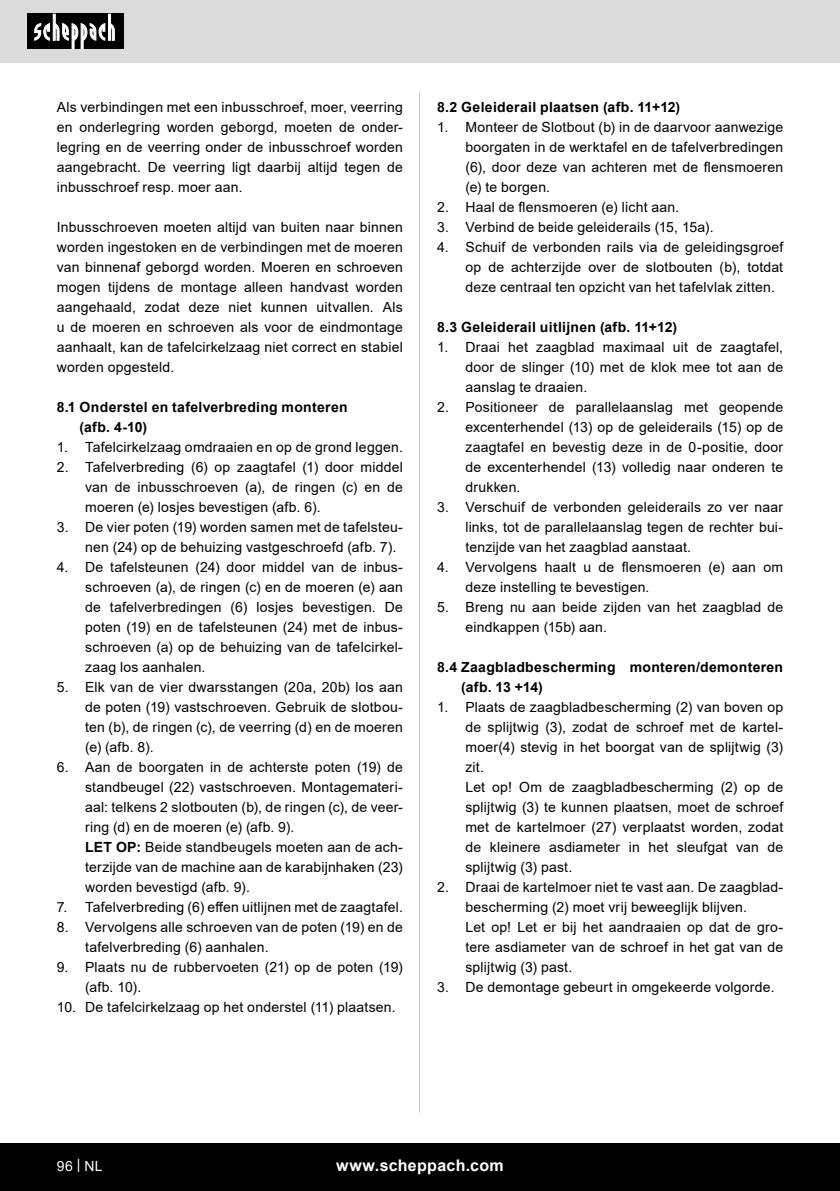
<style>
.page{position:relative;width:840px;height:1191px;background:#fff}
.page>*{position:absolute;margin:0;border:0;box-sizing:border-box;transform-origin:0 0}
.t1{font:700 16px "Arial";letter-spacing:.02em;color:#fff}
.t2{font:14px/20px "Arial";letter-spacing:.015em;color:#000;text-align:justify}
.t3{font:700 14px/20px "Arial";letter-spacing:.02em;color:#000}
.t4{font:14px "Arial";color:#fff}
.s1{font-weight:700}
</style>
<div class="page">
<div style="left:0;top:0;width:839px;height:63px;background:#dbdbdb"></div>
<div style="left:0;top:1143px;width:839px;height:48px;background:#000"></div>
<div style="left:27px;top:14px;width:96px;height:35px;background:#000"></div>
<svg style="left:34px;top:14px;width:81px;height:35px"></svg>
<hr style="left:419px;top:92px;width:1px;height:1020px;background:#c7c7c7">
<p class="t2" style="left:57px;top:97px;width:347px">Als verbindingen met een inbusschroef, moer, veerring en onderlegring worden geborgd, moeten de onder&shy;legring en de veerring onder de inbusschroef worden aangebracht. De veerring ligt daarbij altijd tegen de inbusschroef resp. moer aan.</p>
<p class="t2" style="left:57px;top:217px;width:347px">Inbusschroeven moeten altijd van buiten naar binnen worden ingestoken en de verbindingen met de moeren van binnenaf geborgd worden. Moeren en schroeven mogen tijdens de montage alleen handvast worden aangehaald, zodat deze niet kunnen uitvallen. Als u de moeren en schroeven als voor de eindmontage aanhaalt, kan de tafelcirkelzaag niet correct en stabiel worden opgesteld.</p>
<p class="t3" style="left:80px;top:397px;width:269px;text-indent:-23px">8.1 Onderstel en tafelverbreding monteren (afb. 4-10)</p>
<p class="t2" style="left:57px;top:437px;width:347px">1. Tafelcirkelzaag omdraaien en op de grond leggen.</p>
<p class="t2" style="left:85px;top:457px;width:319px;text-indent:-28px">2. Tafelverbreding (6) op zaagtafel (1) door middel van de inbusschroeven (a), de ringen (c) en de moeren (e) losjes bevestigen (afb. 6).</p>
<p class="t2" style="left:85px;top:517px;width:319px;text-indent:-28px">3. De vier poten (19) worden samen met de tafelsteu&shy;nen (24) op de behuizing vastgeschroefd (afb. 7).</p>
<p class="t2" style="left:85px;top:557px;width:319px;text-indent:-28px">4. De tafelsteunen (24) door middel van de inbus&shy;schroeven (a), de ringen (c) en de moeren (e) aan de tafelverbredingen (6) losjes bevestigen. De poten (19) en de tafelsteunen (24) met de inbus&shy;schroeven (a) op de behuizing van de tafelcirkel&shy;zaag los aanhalen.</p>
<p class="t2" style="left:85px;top:677px;width:319px;text-indent:-28px">5. Elk van de vier dwarsstangen (20a, 20b) los aan de poten (19) vastschroeven. Gebruik de slotbou&shy;ten (b), de ringen (c), de veerring (d) en de moeren (e) (afb. 8).</p>
<p class="t2" style="left:85px;top:757px;width:319px;text-indent:-28px">6. Aan de boorgaten in de achterste poten (19) de standbeugel (22) vastschroeven. Montagemateri&shy;aal: telkens 2 slotbouten (b), de ringen (c), de veer&shy;ring (d) en de moeren (e) (afb. 9).</p>
<p class="t2" style="left:85px;top:837px;width:319px"><span class="s1">LET OP:</span> Beide standbeugels moeten aan de ach&shy;terzijde van de machine aan de karabijnhaken (23) worden bevestigd (afb. 9).</p>
<p class="t2" style="left:57px;top:897px;width:347px">7. Tafelverbreding (6) effen uitlijnen met de zaagtafel.</p>
<p class="t2" style="left:85px;top:917px;width:319px;text-indent:-28px">8. Vervolgens alle schroeven van de poten (19) en de tafelverbreding (6) aanhalen.</p>
<p class="t2" style="left:85px;top:957px;width:319px;text-indent:-28px">9. Plaats nu de rubbervoeten (21) op de poten (19) (afb. 10).</p>
<p class="t2" style="left:57px;top:997px;width:340px">10. De tafelcirkelzaag op het onderstel (11) plaatsen.</p>
<p class="t3" style="left:437px;top:97px;width:245px">8.2 Geleiderail plaatsen (afb. 11+12)</p>
<p class="t2" style="left:465px;top:117px;width:319px;text-indent:-28px">1. Monteer de Slotbout (b) in de daarvoor aanwezige boorgaten in de werktafel en de tafelverbredingen (6), door deze van achteren met de flensmoeren (e) te borgen.</p>
<p class="t2" style="left:437px;top:197px;width:243px">2. Haal de flensmoeren (e) licht aan.</p>
<p class="t2" style="left:437px;top:217px;width:278px">3. Verbind de beide geleiderails (15, 15a).</p>
<p class="t2" style="left:465px;top:237px;width:319px;text-indent:-28px">4. Schuif de verbonden rails via de geleidingsgroef op de achterzijde over de slotbouten (b), totdat deze centraal ten opzicht van het tafelvlak zitten.</p>
<p class="t3" style="left:437px;top:317px;width:241px">8.3 Geleiderail uitlijnen (afb. 11+12)</p>
<p class="t2" style="left:465px;top:337px;width:319px;text-indent:-28px">1. Draai het zaagblad maximaal uit de zaagtafel, door de slinger (10) met de klok mee tot aan de aanslag te draaien.</p>
<p class="t2" style="left:465px;top:397px;width:319px;text-indent:-28px">2. Positioneer de parallelaanslag met geopende excenterhendel (13) op de geleiderails (15) op de zaagtafel en bevestig deze in de 0-positie, door de excenterhendel (13) volledig naar onderen te drukken.</p>
<p class="t2" style="left:465px;top:497px;width:319px;text-indent:-28px">3. Verschuif de verbonden geleiderails zo ver naar links, tot de parallelaanslag tegen de rechter bui&shy;tenzijde van het zaagblad aanstaat.</p>
<p class="t2" style="left:465px;top:557px;width:319px;text-indent:-28px">4. Vervolgens haalt u de flensmoeren (e) aan om deze instelling te bevestigen.</p>
<p class="t2" style="left:465px;top:597px;width:319px;text-indent:-28px">5. Breng nu aan beide zijden van het zaagblad de eindkappen (15b) aan.</p>
<p class="t3" style="left:461px;top:657px;width:323px;text-indent:-24px">8.4 Zaagbladbescherming monteren/demonteren (afb. 13 +14)</p>
<p class="t2" style="left:465px;top:697px;width:319px;text-indent:-28px">1. Plaats de zaagbladbescherming (2) van boven op de splijtwig (3), zodat de schroef met de kartel&shy;moer(4) stevig in het boorgat van de splijtwig (3) zit.</p>
<p class="t2" style="left:465px;top:777px;width:319px">Let op! Om de zaagbladbescherming (2) op de splijtwig (3) te kunnen plaatsen, moet de schroef met de kartelmoer (27) verplaatst worden, zodat de kleinere asdiameter in het sleufgat van de splijtwig (3) past.</p>
<p class="t2" style="left:437px;top:877px;width:347px;text-align:center">2. Draai de kartelmoer niet te vast aan. De zaagblad&shy;bescherming (2) moet vrij beweeglijk blijven.</p>
<p class="t2" style="left:465px;top:917px;width:319px">Let op! Let er bij het aandraaien op dat de gro&shy;tere asdiameter van de schroef in het gat van de splijtwig (3) past.</p>
<p class="t2" style="left:437px;top:977px;width:339px">3. De demontage gebeurt in omgekeerde volgorde.</p>
<p class="t4" style="left:57px;top:1156px;width:47px">96 | NL</p>
<p class="t1" style="left:336px;top:1154px;width:169px">www.scheppach.com</p>
</div>
